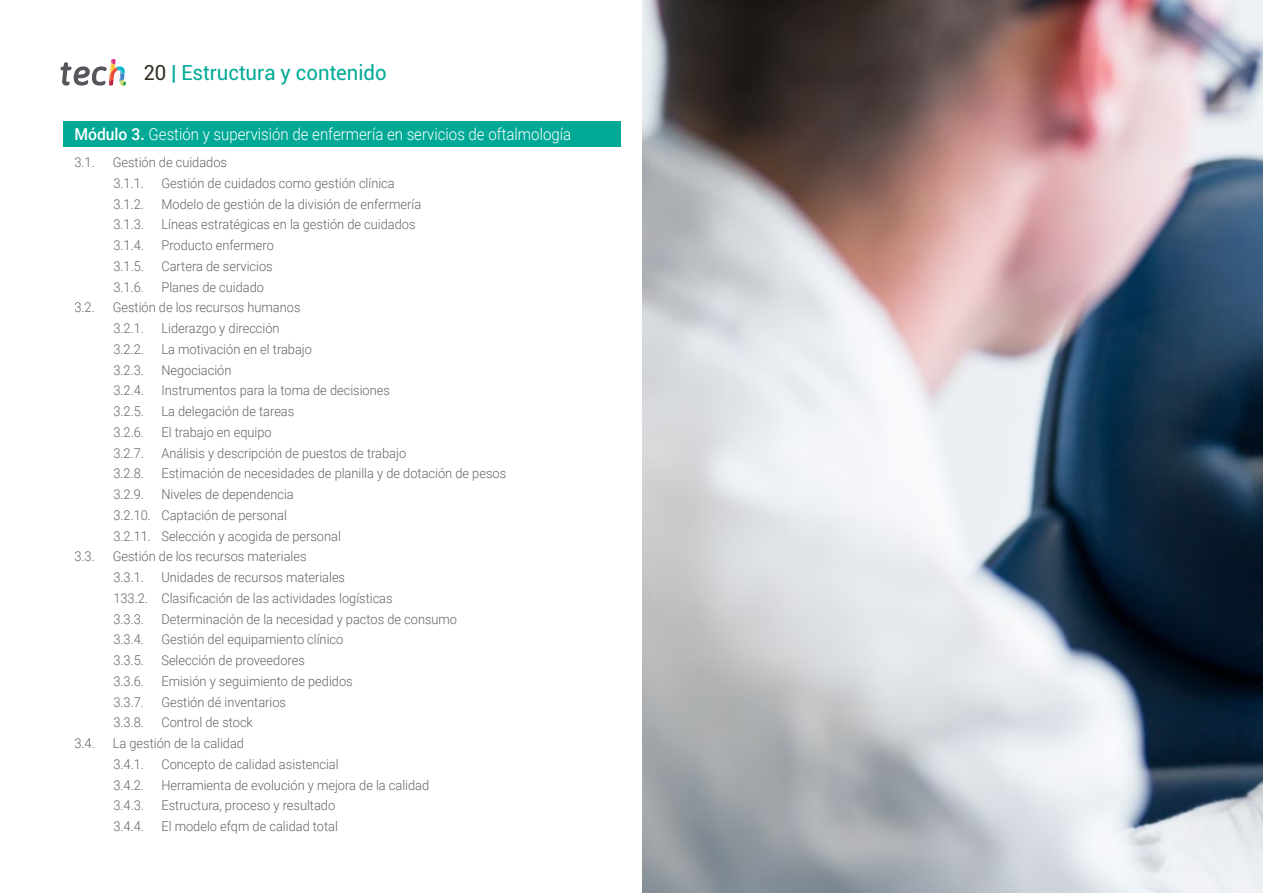
<style>
.page{position:relative;width:1263px;height:893px;background:#fff}
.page>*{position:absolute;margin:0;border:0;box-sizing:border-box;transform-origin:0 0}
.t1{font:21px "Roboto";color:#00a996}
.t2{font:300 16.5px "Roboto";color:#fff;scale:.91 1}
.t3{font:300 13.5px/20.7px "Roboto";color:#61646a;scale:.95 1}
.s1{color:#312e20}
.s2{font-weight:500}
</style>
<div class="page">
<div style="left:63px;top:121px;width:558px;height:25px;background:#00a996"></div>
<svg style="left:61px;top:59px;width:65px;height:27px"></svg>
<img style="left:642px;top:0;width:621px;height:893px">
<h1 class="t1" style="left:144px;top:57px;width:245px"><span class="s1">20</span> | Estructura y contenido</h1>
<p class="t2" style="left:74px;top:123px;width:547px"><span class="s2">Módulo 3.</span> Gestión y supervisión de enfermería en servicios de oftalmología</p>
<p class="t3" style="left:74px;top:151px;width:23px">3.1.</p>
<p class="t3" style="left:113px;top:151px;width:122px">Gestión de cuidados<br>3.1.1.</p>
<p class="t3" style="left:161px;top:172px;width:247px">Gestión de cuidados como gestión clínica</p>
<p class="t3" style="left:113px;top:193px;width:34px">3.1.2.</p>
<p class="t3" style="left:161px;top:193px;width:275px">Modelo de gestión de la división de enfermería</p>
<p class="t3" style="left:113px;top:214px;width:34px">3.1.3.</p>
<p class="t3" style="left:161px;top:214px;width:269px">Líneas estratégicas en la gestión de cuidados</p>
<p class="t3" style="left:113px;top:234px;width:34px">3.1.4.</p>
<p class="t3" style="left:161px;top:234px;width:120px">Producto enfermero</p>
<p class="t3" style="left:113px;top:255px;width:34px">3.1.5.</p>
<p class="t3" style="left:161px;top:255px;width:119px">Cartera de servicios</p>
<p class="t3" style="left:113px;top:276px;width:34px">3.1.6.</p>
<p class="t3" style="left:161px;top:276px;width:110px">Planes de cuidado</p>
<p class="t3" style="left:74px;top:297px;width:23px">3.2.</p>
<p class="t3" style="left:113px;top:297px;width:199px">Gestión de los recursos humanos<br>3.2.1.</p>
<p class="t3" style="left:161px;top:317px;width:126px">Liderazgo y dirección</p>
<p class="t3" style="left:113px;top:338px;width:34px">3.2.2.</p>
<p class="t3" style="left:161px;top:338px;width:160px">La motivación en el trabajo</p>
<p class="t3" style="left:113px;top:359px;width:34px">3.2.3.</p>
<p class="t3" style="left:161px;top:359px;width:75px">Negociación</p>
<p class="t3" style="left:113px;top:380px;width:34px">3.2.4.</p>
<p class="t3" style="left:161px;top:380px;width:242px">Instrumentos para la toma de decisiones</p>
<p class="t3" style="left:113px;top:400px;width:34px">3.2.5.</p>
<p class="t3" style="left:161px;top:400px;width:141px">La delegación de tareas</p>
<p class="t3" style="left:113px;top:421px;width:34px">3.2.6.</p>
<p class="t3" style="left:161px;top:421px;width:118px">El trabajo en equipo</p>
<p class="t3" style="left:113px;top:442px;width:34px">3.2.7.</p>
<p class="t3" style="left:161px;top:442px;width:259px">Análisis y descripción de puestos de trabajo</p>
<p class="t3" style="left:113px;top:463px;width:34px">3.2.8.</p>
<p class="t3" style="left:161px;top:463px;width:364px">Estimación de necesidades de planilla y de dotación de pesos</p>
<p class="t3" style="left:113px;top:483px;width:34px">3.2.9.</p>
<p class="t3" style="left:113px;top:483px;width:241px;text-indent:48px">Niveles de dependencia<br>3.2.10. Captación de personal<br>3.2.11. Selección y acogida de personal</p>
<p class="t3" style="left:74px;top:546px;width:23px">3.3.</p>
<p class="t3" style="left:113px;top:546px;width:206px">Gestión de los recursos materiales<br>3.3.1.</p>
<p class="t3" style="left:113px;top:566px;width:295px;text-indent:48px">Unidades de recursos materiales<br>133.2. Clasificación de las actividades logísticas<br>3.3.3.</p>
<p class="t3" style="left:161px;top:608px;width:313px">Determinación de la necesidad y pactos de consumo</p>
<p class="t3" style="left:113px;top:629px;width:34px">3.3.4.</p>
<p class="t3" style="left:161px;top:629px;width:193px">Gestión del equipamiento clínico</p>
<p class="t3" style="left:113px;top:649px;width:34px">3.3.5.</p>
<p class="t3" style="left:161px;top:649px;width:152px">Selección de proveedores</p>
<p class="t3" style="left:113px;top:670px;width:34px">3.3.6.</p>
<p class="t3" style="left:161px;top:670px;width:203px">Emisión y seguimiento de pedidos</p>
<p class="t3" style="left:113px;top:691px;width:34px">3.3.7.</p>
<p class="t3" style="left:161px;top:691px;width:133px">Gestión dé inventarios</p>
<p class="t3" style="left:113px;top:712px;width:34px">3.3.8.</p>
<p class="t3" style="left:161px;top:712px;width:98px">Control de stock</p>
<p class="t3" style="left:74px;top:732px;width:23px">3.4.</p>
<p class="t3" style="left:113px;top:732px;width:140px">La gestión de la calidad<br>3.4.1.</p>
<p class="t3" style="left:161px;top:753px;width:188px">Concepto de calidad asistencial</p>
<p class="t3" style="left:113px;top:774px;width:34px">3.4.2.</p>
<p class="t3" style="left:161px;top:774px;width:283px">Herramienta de evolución y mejora de la calidad</p>
<p class="t3" style="left:113px;top:795px;width:34px">3.4.3.</p>
<p class="t3" style="left:161px;top:795px;width:184px">Estructura, proceso y resultado</p>
<p class="t3" style="left:113px;top:815px;width:34px">3.4.4.</p>
<p class="t3" style="left:161px;top:815px;width:187px">El modelo efqm de calidad total</p>
</div>
